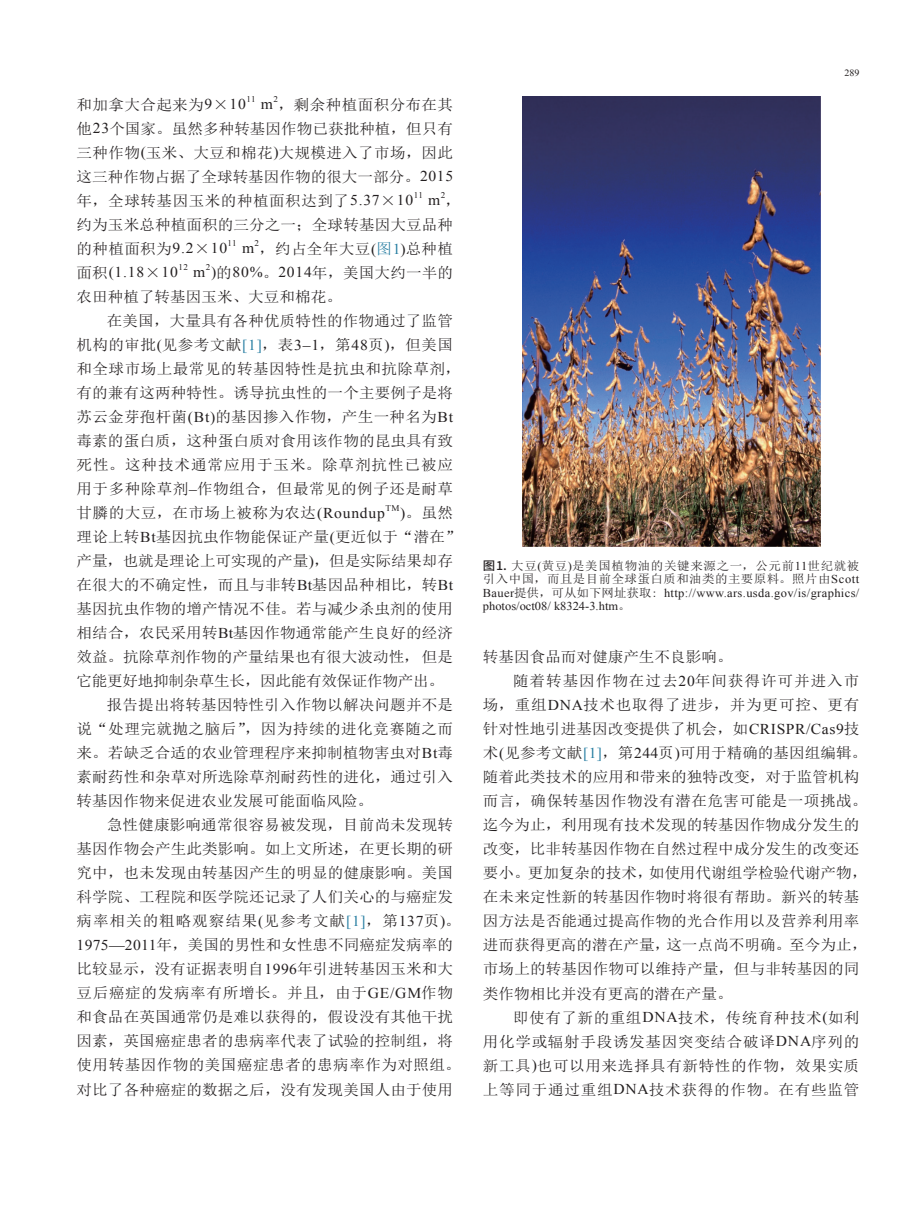
<style>
.page{position:relative;width:919px;height:1217px;background:#fff}
.page>*{position:absolute;margin:0;border:0;box-sizing:border-box;transform-origin:0 0}
.t1{font:15px/24px "Sim Sun";letter-spacing:.005em;color:#231f20;scale:1.04 1}
.t2{font:15px "Sim Sun";letter-spacing:.03em;color:#231f20;scale:1.04 1}
.t3{font:15px "Sim Sun";letter-spacing:.05em;color:#231f20;scale:1.04 1}
.t4{font:15px "Sim Sun";letter-spacing:.04em;color:#231f20;scale:1.04 1}
.t5{font:15px "Sim Sun";letter-spacing:.035em;color:#231f20;scale:1.04 1}
.t6{font:15px "Sim Sun";letter-spacing:.045em;color:#231f20;scale:1.04 1}
.t7{font:15px "Sim Sun";letter-spacing:.055em;color:#231f20;scale:1.04 1}
.t8{font:15px "Sim Sun";letter-spacing:.025em;color:#231f20;scale:1.04 1}
.t9{font:15px "Sim Sun";letter-spacing:.06em;color:#231f20;scale:1.04 1}
.t10{font:15px "Times New Roman";color:#231f20;scale:1.04 1}
.t11{font:12px/13.5px "Times New Roman";letter-spacing:.03em;color:#231f20;scale:1.04 1}
.t12{font:12px/13.5px "Sim Sun";letter-spacing:.035em;color:#231f20;scale:1.04 1}
.t13{font:9.6px "Times New Roman";color:#231f20;scale:1.04 1}
.t14{font:8.7px "Times New Roman";letter-spacing:.015em;color:#231f20;scale:1.04 1}
.s1{font-family:"Times New Roman"}
.s2{font-family:"Sim Sun"}
.s3{color:#277ea2}
.s4{font-family:"Times New Roman";color:#277ea2}
.s5{font-family:"Source Han Sans CN";font-weight:500}
.s6{font-family:"MS P Gothic"}
</style>
<div class="page">
<img style="left:522px;top:97px;width:298px;height:449px">
<p class="t14" style="left:273px;top:93px;width:6px">2</p>
<p class="t1" style="left:77px;top:116px;width:363px;text-align:justify">他<span class="s1">23</span>个国家。虽然多种转基因作物已获批种植，但只有三种作物<span class="s1">(</span>玉米、大豆和棉花<span class="s1">)</span>大规模进入了市场，因此这三种作物占据了全球转基因作物的很大一部分。<span class="s1">2015</span>年，全球转基因玉米的种植面积达到了<span class="s1">5.37</span>×<span class="s1">10</span></p>
<p class="t1" style="left:77px;top:92px;width:164px">和加拿大合起来为<span class="s1">9</span>×<span class="s1">10</span></p>
<p class="t14" style="left:246px;top:93px;width:10px">11</p>
<p class="t1" style="left:261px;top:92px;width:186px"><span class="s1">m</span> ，剩余种植面积分布在其</p>
<p class="t14" style="left:440px;top:189px;width:6px">2</p>
<p class="t1" style="left:77px;top:212px;width:363px">约为玉米总种植面积的三分之一；全球转基因大豆品种的种植面积为<span class="s1">9.2</span>×<span class="s1">10</span></p>
<p class="t14" style="left:413px;top:189px;width:10px">11</p>
<p class="t10" style="left:428px;top:190px;width:33px">m <span class="s2">，</span></p>
<p class="t14" style="left:228px;top:237px;width:10px">11</p>
<p class="t1" style="left:242px;top:236px;width:204px"><span class="s1">m</span> ，约占全年大豆<span class="s1">(</span><span class="s3">图</span><span class="s4">1</span><span class="s1">)</span>总种植</p>
<p class="t14" style="left:254px;top:237px;width:6px">2</p>
<p class="t14" style="left:206px;top:261px;width:6px">2</p>
<p class="t1" style="left:77px;top:284px;width:256px">农田种植了转基因玉米、大豆和棉花。</p>
<p class="t1" style="left:107px;top:308px;width:334px">在美国，大量具有各种优质特性的作物通过了监管</p>
<p class="t1" style="left:77px;top:332px;width:363px">机构的审批<span class="s1">(</span>见参考文献<span class="s4">[1]</span>，表<span class="s1">3–1</span>，第<span class="s1">48</span>页<span class="s1">)</span>，但美国</p>
<p class="t2" style="left:77px;top:361px;width:371px">和全球市场上最常见的转基因特性是抗虫和抗除草剂，</p>
<p class="t1" style="left:77px;top:380px;width:363px">有的兼有这两种特性。诱导抗虫性的一个主要例子是将</p>
<p class="t1" style="left:77px;top:404px;width:363px">苏云金芽孢杆菌<span class="s1">(Bt)</span>的基因掺入作物，产生一种名为<span class="s1">Bt</span></p>
<p class="t1" style="left:77px;top:428px;width:363px">毒素的蛋白质，这种蛋白质对食用该作物的昆虫具有致</p>
<p class="t7" style="left:77px;top:457px;width:363px">死性。这种技术通常应用于玉米。除草剂抗性已被应</p>
<p class="t2" style="left:77px;top:481px;width:363px">用于多种除草剂<span class="s1">–</span>作物组合，但最常见的例子还是耐草</p>
<p class="t8" style="left:77px;top:505px;width:298px">甘膦的大豆，在市场上被称为农达<span class="s1">(Roundup</span></p>
<p class="t14" style="left:385px;top:501px;width:15px">TM</p>
<p class="t10" style="left:77px;top:262px;width:99px"><span class="s2">面积</span>(1.18<span class="s2">×</span>10</p>
<p class="t14" style="left:178px;top:261px;width:11px">12</p>
<p class="t1" style="left:193px;top:260px;width:251px"><span class="s1">m )</span>的<span class="s1">80%</span>。<span class="s1">2014</span>年，美国大约一半的</p>
<p class="t1" style="left:77px;top:500px;width:371px;text-indent:323px"><span class="s1">)</span>。虽然理论上转<span class="s1">Bt</span>基因抗虫作物能保证产量<span class="s1">(</span>更近似于“潜在”产量，也就是理论上可实现的产量<span class="s1">)</span>，但是实际结果却存在很大的不确定性，而且与非转<span class="s1">Bt</span>基因品种相比，转<span class="s1">Bt</span>基因抗虫作物的增产情况不佳。若与减少杀虫剂的使用相结合，农民采用转<span class="s1">Bt</span>基因作物通常能产生良好的经济效益。抗除草剂作物的产量结果也有很大波动性， 但是它能更好地抑制杂草生长，因此能有效保证作物产出。</p>
<p class="t1" style="left:77px;top:692px;width:363px;text-align:justify;text-indent:30px">报告提出将转基因特性引入作物以解决问题并不是说“处理完就抛之脑后”，因为持续的进化竞赛随之而来。若缺乏合适的农业管理程序来抑制植物害虫对<span class="s1">Bt</span>毒素耐药性和杂草对所选除草剂耐药性的进化，通过引入转基因作物来促进农业发展可能面临风险。</p>
<p class="t1" style="left:77px;top:812px;width:371px;text-indent:30px">急性健康影响通常很容易被发现，目前尚未发现转基因作物会产生此类影响。如上文所述，在更长期的研究中，也未发现由转基因产生的明显的健康影响。美国科学院、工程院和医学院还记录了人们关心的与癌症发病率相关的粗略观察结果<span class="s1">(</span>见参考文献<span class="s4">[1]</span>，第<span class="s1">137</span>页<span class="s1">)</span>。<br><span class="s1">1975—2011</span>年，美国的男性和女性患不同癌症发病率的比较显示，没有证据表明自<span class="s1">1996</span>年引进转基因玉米和大豆后癌症的发病率有所增长。并且，由于<span class="s1">GE/GM</span>作物和食品在英国通常仍是难以获得的，假设没有其他干扰因素，英国癌症患者的患病率代表了试验的控制组，将使用转基因作物的美国癌症患者的患病率作为对照组。对比了各种癌症的数据之后，没有发现美国人由于使用</p>
<p class="t13" style="left:844px;top:67px;width:16px">289</p>
<p class="t12" style="left:483px;top:558px;width:363px"><span class="s5">图1.</span> 大豆<span class="s1">(</span>黄豆<span class="s1">)</span>是美国植物油的关键来源之一，公元前<span class="s1">11</span>世纪就被引入中国，而且是目前全球蛋白质和油类的主要原料。照片由<span class="s1">Scott</span></p>
<p class="t11" style="left:483px;top:585px;width:363px">Bauer<span class="s2">提供，可从如下网址获取</span><span class="s6">：</span> http://www.ars.usda.gov/is/graphics/ photos/oct08/ k8324-3.htm<span class="s2">。</span></p>
<p class="t1" style="left:483px;top:644px;width:242px">转基因食品而对健康产生不良影响。</p>
<p class="t9" style="left:513px;top:673px;width:334px">随着转基因作物在过去<span class="s1">20</span>年间获得许可并进入市</p>
<p class="t3" style="left:483px;top:697px;width:363px">场，重组<span class="s1">DNA</span>技术也取得了进步，并为更可控、更有</p>
<p class="t1" style="left:483px;top:716px;width:363px">针对性地引进基因改变提供了机会，如<span class="s1">CRISPR/Cas9</span>技</p>
<p class="t1" style="left:483px;top:740px;width:371px">术<span class="s1">(</span>见参考文献<span class="s4">[1]</span>，第<span class="s1">244</span>页<span class="s1">)</span>可用于精确的基因组编辑。</p>
<p class="t1" style="left:483px;top:764px;width:363px">随着此类技术的应用和带来的独特改变，对于监管机构</p>
<p class="t2" style="left:483px;top:793px;width:371px">而言，确保转基因作物没有潜在危害可能是一项挑战。</p>
<p class="t1" style="left:483px;top:812px;width:363px">迄今为止，利用现有技术发现的转基因作物成分发生的</p>
<p class="t1" style="left:483px;top:836px;width:363px">改变，比非转基因作物在自然过程中成分发生的改变还</p>
<p class="t1" style="left:483px;top:860px;width:371px">要小。更加复杂的技术，如使用代谢组学检验代谢产物，</p>
<p class="t1" style="left:483px;top:884px;width:363px">在未来定性新的转基因作物时将很有帮助。新兴的转基</p>
<p class="t1" style="left:483px;top:908px;width:363px">因方法是否能通过提高作物的光合作用以及营养利用率</p>
<p class="t1" style="left:483px;top:932px;width:371px">进而获得更高的潜在产量，这一点尚不明确。至今为止，</p>
<p class="t1" style="left:483px;top:956px;width:363px">市场上的转基因作物可以维持产量，但与非转基因的同</p>
<p class="t1" style="left:483px;top:980px;width:241px">类作物相比并没有更高的潜在产量。</p>
<p class="t2" style="left:513px;top:1009px;width:334px">即使有了新的重组<span class="s1">DNA</span>技术，传统育种技术<span class="s1">(</span>如利</p>
<p class="t4" style="left:483px;top:1033px;width:363px">用化学或辐射手段诱发基因突变结合破译<span class="s1">DNA</span>序列的</p>
<p class="t5" style="left:483px;top:1057px;width:363px">新工具<span class="s1">)</span>也可以用来选择具有新特性的作物，效果实质</p>
<p class="t6" style="left:483px;top:1081px;width:363px">上等同于通过重组<span class="s1">DNA</span>技术获得的作物。在有些监管</p>
</div>
